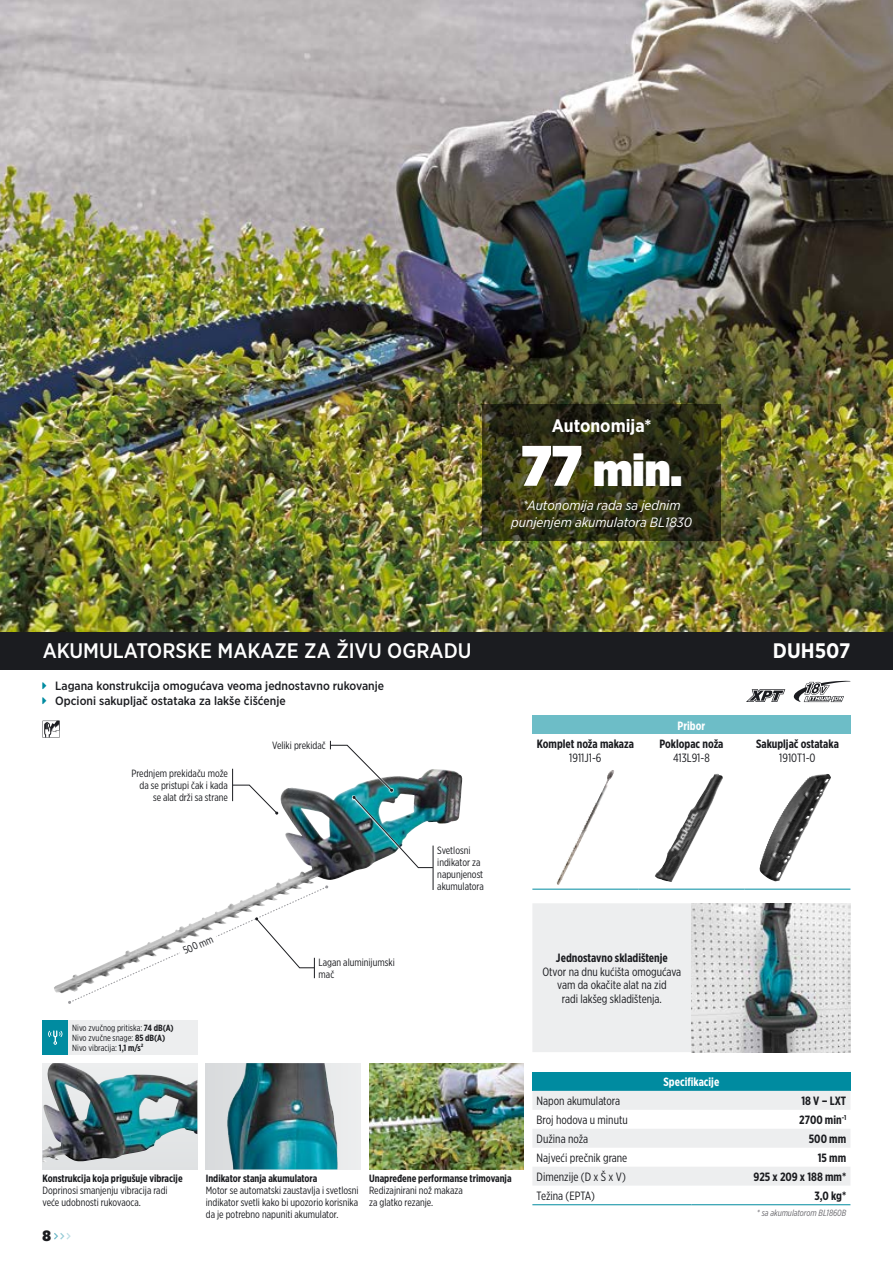
<style>
.page{position:relative;width:893px;height:1263px;background:#fff}
.page>*{position:absolute;margin:0;border:0;box-sizing:border-box;transform-origin:0 0}
.t1{font:900 45px "Gotham Narrow";color:#fff}
.t2{font:500 21px "Gotham Narrow";color:#fff}
.t3{font:700 21px "Gotham Narrow";color:#fff}
.t4{font:700 18px "Gotham Narrow";color:#fff}
.t5{font:900 15px "Gotham Narrow";color:#1b1c20}
.t6{font:italic 13.5px/16.2px "Gotham Narrow";color:#fff;text-align:center}
.t7{font:12px/13.5px "Gotham X Narrow";color:#1b1c20;text-align:center}
.t8{font:700 12px "Gotham X Narrow";color:#1b1c20}
.t9{font:500 12px/15px "Gotham Narrow";color:#1b1c20}
.t10{font:700 12px "Gotham X Narrow";color:#fff}
.t11{font:10.5px/12px "Gotham X Narrow";color:#1b1c20}
.t12{font:700 10.5px "Gotham X Narrow";color:#1b1c20}
.t13{font:9px/9.8px "Gotham X Narrow";color:#1b1c20}
.t14{font:italic 9px "Gotham X Narrow";color:#68676c}
.s1{font-size:57px}
.s2{font-weight:700}
</style>
<div class="page">
<div style="left:0;top:631px;width:893px;height:39px;background:#1b1c20"></div>
<img style="left:369px;top:1063px;width:155px;height:106px">
<img style="left:0;top:0;width:893px;height:631px">
<img style="left:54px;top:769px;width:379px;height:224px">
<svg style="left:794px;top:681px;width:56px;height:21px"></svg>
<div style="left:532px;top:1072px;width:318px;height:19px;background:#008ba0"></div>
<svg style="left:532px;top:1091px;width:318px;height:94px"></svg>
<hr style="left:532px;top:1204px;width:159px;height:1px;background:#008ba0">
<hr style="left:691px;top:1204px;width:159px;height:1px;background:#008ba0">
<div style="left:532px;top:715px;width:318px;height:19px;background:#6dbdc7"></div>
<hr style="left:532px;top:889px;width:106px;height:1px;background:#008ba0">
<hr style="left:638px;top:889px;width:106px;height:1px;background:#008ba0">
<hr style="left:744px;top:889px;width:106px;height:1px;background:#008ba0">
<img style="left:569px;top:770px;width:43px;height:87px">
<img style="left:655px;top:774px;width:62px;height:108px">
<img style="left:789px;top:774px;width:38px;height:29px">
<svg style="left:43px;top:721px;width:17px;height:17px"></svg>
<svg style="left:746px;top:689px;width:39px;height:13px"></svg>
<div style="left:43px;top:1020px;width:25px;height:34px;background:#008ba0"></div>
<div style="left:68px;top:1020px;width:129px;height:34px;background:#edeeef"></div>
<svg style="left:48px;top:1030px;width:15px;height:15px"></svg>
<hr style="left:433px;top:845px;width:1px;height:45px;background:#1b1c20">
<img style="left:206px;top:1063px;width:155px;height:106px">
<img style="left:227px;top:1063px;width:19px;height:90px">
<div style="left:43px;top:1063px;width:154px;height:106px;background:#e0e2e3"></div>
<img style="left:43px;top:1063px;width:154px;height:99px">
<img style="left:330px;top:741px;width:103px;height:127px">
<svg style="left:233px;top:784px;width:46px;height:31px"></svg>
<svg style="left:232px;top:785px;width:46px;height:30px"></svg>
<hr style="left:232px;top:769px;width:1px;height:32px;background:#1b1c20">
<svg style="left:68px;top:885px;width:260px;height:119px"></svg>
<svg style="left:483px;top:404px;width:238px;height:136px;background:#303115"></svg>
<div style="left:532px;top:903px;width:159px;height:149px;background:#edeeef"></div>
<img style="left:691px;top:903px;width:159px;height:149px">
<svg style="left:54px;top:1233px;width:17px;height:6px"></svg>
<h3 class="t4" style="left:552px;top:414px;width:101px">Autonomija*</h3>
<h1 class="t1" style="left:521px;top:439px;width:162px"><span class="s1">77</span> min.</h1>
<p class="t6" style="left:511px;top:497px;width:182px">*Autonomija rada sa jednim punjenjem akumulatora BL1830</p>
<h2 class="t2" style="left:43px;top:637px;width:431px">AKUMULATORSKE MAKAZE ZA ŽIVU OGRADU</h2>
<h2 class="t3" style="left:773px;top:637px;width:79px">DUH507</h2>
<p class="t9" style="left:55px;top:678px;width:330px">Lagana konstrukcija omogućava veoma jednostavno rukovanje<br>Opcioni sakupljač ostataka za lakše čišćenje</p>
<p class="t11" style="left:131px;top:767px;width:98px;text-align:right">Prednjem prekidaču može da se pristupi čak i kada se alat drži sa strane</p>
<p class="t11" style="left:181px;top:945px;width:33px;rotate:-24deg">500 mm</p>
<p class="t13" style="left:72px;top:1023px;width:103px">Nivo zvučnog pritiska: <span class="s2">74 dB(A)<br></span>Nivo zvučne snage: <span class="s2">85 dB(A)<br></span>Nivo vibracija: <span class="s2">1,1 m/s²</span></p>
<p class="t11" style="left:272px;top:739px;width:55px">Veliki prekidač</p>
<p class="t11" style="left:319px;top:956px;width:78px">Lagan aluminijumski mač</p>
<p class="t11" style="left:437px;top:844px;width:48px">Svetlosni indikator za napunjenost akumulatora</p>
<p class="t12" style="left:43px;top:1172px;width:142px">Konstrukcija koja prigušuje vibracije</p>
<p class="t11" style="left:43px;top:1184px;width:127px">Doprinosi smanjenju vibracija radi veće udobnosti rukovaoca.</p>
<h3 class="t5" style="left:43px;top:1225px;width:10px">8</h3>
<p class="t12" style="left:206px;top:1172px;width:113px">Indikator stanja akumulatora</p>
<p class="t11" style="left:206px;top:1184px;width:154px;text-align:justify">Motor se automatski zaustavlja i svetlosni indikator svetli kako bi upozorio korisnika da je potrebno napuniti akumulator.</p>
<p class="t12" style="left:369px;top:1172px;width:144px">Unapređene performanse trimovanja</p>
<p class="t11" style="left:369px;top:1184px;width:95px">Redizajnirani nož makaza za glatko rezanje.</p>
<p class="t8" style="left:537px;top:736px;width:99px">Komplet noža makaza</p>
<p class="t7" style="left:569px;top:750px;width:34px">1911J1-6</p>
<p class="t10" style="left:678px;top:718px;width:29px">Pribor</p>
<p class="t8" style="left:659px;top:736px;width:66px">Poklopac noža</p>
<p class="t7" style="left:673px;top:750px;width:38px">413L91-8</p>
<p class="t8" style="left:756px;top:736px;width:84px">Sakupljač ostataka</p>
<p class="t7" style="left:779px;top:750px;width:38px">1910T1-0</p>
<p class="t8" style="left:556px;top:951px;width:113px">Jednostavno skladištenje</p>
<p class="t7" style="left:542px;top:965px;width:140px">Otvor na dnu kućišta omogućava vam da okačite alat na zid<br>radi lakšeg skladištenja.</p>
<p class="t10" style="left:663px;top:1074px;width:57px">Specifikacije</p>
<p class="t7" style="left:537px;top:1094px;width:85px">Napon akumulatora</p>
<p class="t8" style="left:801px;top:1093px;width:46px">18 V – LXT</p>
<p class="t7" style="left:537px;top:1113px;width:93px">Broj hodova u minutu</p>
<p class="t8" style="left:799px;top:1112px;width:48px">2700 min<sup>-1</sup></p>
<p class="t7" style="left:537px;top:1132px;width:53px">Dužina noža</p>
<p class="t8" style="left:809px;top:1131px;width:39px">500 mm</p>
<p class="t7" style="left:537px;top:1151px;width:92px">Najveći prečnik grane</p>
<p class="t8" style="left:818px;top:1150px;width:30px">15 mm</p>
<p class="t7" style="left:537px;top:1170px;width:91px">Dimenzije (D x Š x V)</p>
<p class="t8" style="left:754px;top:1169px;width:94px">925 x 209 x 188 mm*</p>
<p class="t7" style="left:537px;top:1189px;width:60px">Težina (EPTA)</p>
<p class="t8" style="left:814px;top:1188px;width:33px">3,0 kg*</p>
<p class="t14" style="left:757px;top:1208px;width:91px">* sa akumulatorom BL1860B</p>
</div>
